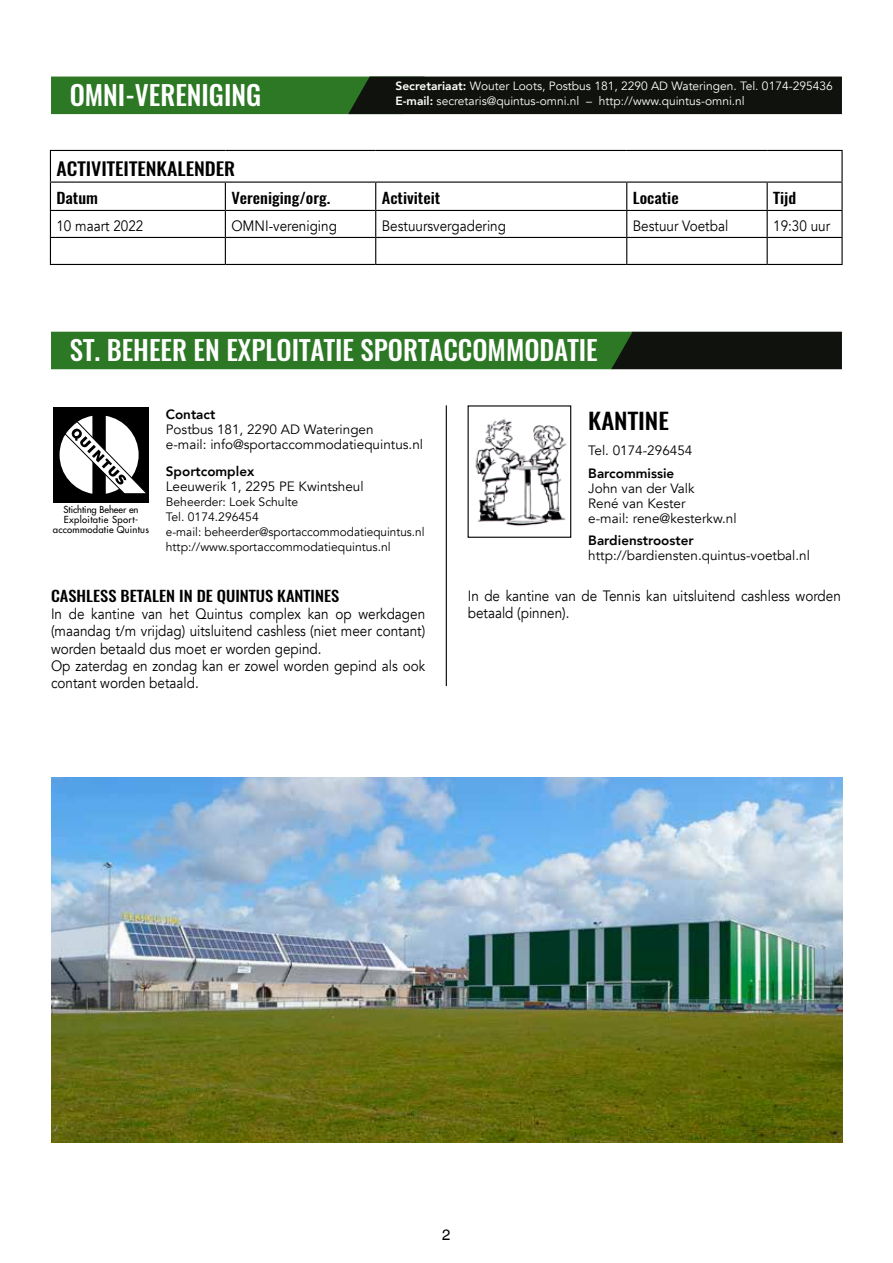
<style>
.page{position:relative;width:893px;height:1263px;background:#fff}
.page>*{position:absolute;margin:0;border:0;box-sizing:border-box;transform-origin:0 0}
.t1{font:500 27px "Oswald";color:#fff}
.t2{font:500 22.5px "Oswald";color:#000;scale:1.1 1}
.t3{font:500 18px "Oswald";color:#000;scale:1.1 1}
.t4{font:15px/17.2px "Avenir";color:#000;scale:.9 1}
.t5{font:500 15px "Oswald";color:#000;scale:1.1 1}
.t6{font:15px "Helvetica World";color:#000}
.t7{font:13.5px/15px "Avenir";color:#000}
.t8{font:800 13.5px "Avenir";color:#000}
.t9{font:12.15px/15px "Avenir";color:#000}
.t10{font:12px "Avenir";color:#fff}
.t11{font:9.45px/9.9px "Futura";letter-spacing:.025em;color:#000;text-align:center}
.s1{font-weight:800}
</style>
<div class="page">
<svg style="left:51px;top:332px;width:791px;height:37px;background:#245c1d"></svg>
<div style="left:53px;top:407px;width:96px;height:95px;background:#000"></div>
<svg style="left:60px;top:416px;width:86px;height:78px"></svg>
<hr style="left:446px;top:405px;width:1px;height:281px;background:#000">
<img style="left:475px;top:418px;width:92px;height:109px">
<div style="left:468px;top:405px;width:103px;height:133px;border:1px solid #000"></div>
<hr style="left:50px;top:150px;width:175px;height:1px;background:#000">
<hr style="left:50px;top:151px;width:1px;height:31px;background:#000">
<hr style="left:225px;top:150px;width:151px;height:1px;background:#000">
<hr style="left:376px;top:150px;width:251px;height:1px;background:#000">
<hr style="left:627px;top:150px;width:140px;height:1px;background:#000">
<hr style="left:767px;top:150px;width:76px;height:1px;background:#000">
<hr style="left:841px;top:151px;width:2px;height:31px;background:#000">
<hr style="left:50px;top:182px;width:175px;height:1px;background:#000">
<hr style="left:225px;top:182px;width:151px;height:1px;background:#000">
<hr style="left:376px;top:182px;width:251px;height:1px;background:#000">
<hr style="left:627px;top:182px;width:140px;height:1px;background:#000">
<hr style="left:767px;top:182px;width:76px;height:1px;background:#000">
<hr style="left:841px;top:183px;width:2px;height:27px;background:#000">
<hr style="left:50px;top:210px;width:175px;height:1px;background:#000">
<hr style="left:225px;top:210px;width:151px;height:1px;background:#000">
<hr style="left:376px;top:210px;width:251px;height:1px;background:#000">
<hr style="left:627px;top:210px;width:140px;height:1px;background:#000">
<hr style="left:767px;top:210px;width:76px;height:1px;background:#000">
<hr style="left:841px;top:211px;width:2px;height:26px;background:#000">
<hr style="left:50px;top:237px;width:175px;height:1px;background:#000">
<svg style="left:50px;top:183px;width:1px;height:81px"></svg>
<hr style="left:225px;top:237px;width:151px;height:1px;background:#000">
<svg style="left:225px;top:183px;width:1px;height:81px"></svg>
<hr style="left:376px;top:237px;width:251px;height:1px;background:#000">
<svg style="left:375px;top:183px;width:1px;height:81px"></svg>
<hr style="left:627px;top:237px;width:140px;height:1px;background:#000">
<svg style="left:626px;top:183px;width:1px;height:81px"></svg>
<hr style="left:767px;top:237px;width:76px;height:1px;background:#000">
<svg style="left:767px;top:183px;width:1px;height:81px"></svg>
<hr style="left:841px;top:238px;width:2px;height:26px;background:#000">
<hr style="left:50px;top:264px;width:175px;height:1px;background:#000">
<hr style="left:225px;top:264px;width:151px;height:1px;background:#000">
<hr style="left:376px;top:264px;width:251px;height:1px;background:#000">
<hr style="left:627px;top:264px;width:140px;height:1px;background:#000">
<hr style="left:767px;top:264px;width:76px;height:1px;background:#000">
<img style="left:51px;top:777px;width:791px;height:366px">
<svg style="left:51px;top:77px;width:791px;height:37px;background:#1b3a16"></svg>
<h1 class="t1" style="left:70px;top:76px;width:193px">OMNI-VERENIGING</h1>
<p class="t10" style="left:395px;top:79px;width:439px"><span class="s1">Secretariaat:</span> Wouter Loots, Postbus 181, 2290 AD Wateringen. Tel. 0174-295436</p>
<p class="t10" style="left:395px;top:94px;width:351px"><span class="s1">E-mail:</span> secretaris@quintus-omni.nl – http://www.quintus-omni.nl</p>
<p class="t3" style="left:56px;top:156px;width:164px">ACTIVITEITENKALENDER</p>
<p class="t5" style="left:56px;top:188px;width:39px">Datum</p>
<p class="t5" style="left:231px;top:188px;width:91px">Vereniging/org.</p>
<p class="t5" style="left:382px;top:188px;width:55px">Activiteit</p>
<p class="t5" style="left:633px;top:188px;width:43px">Locatie</p>
<p class="t5" style="left:773px;top:188px;width:22px">Tijd</p>
<p class="t4" style="left:56px;top:218px;width:98px">10 maart 2022</p>
<p class="t4" style="left:231px;top:218px;width:119px">OMNI-vereniging</p>
<p class="t4" style="left:382px;top:218px;width:140px">Bestuursvergadering</p>
<p class="t4" style="left:633px;top:218px;width:108px">Bestuur Voetbal</p>
<p class="t4" style="left:773px;top:218px;width:65px">19:30 uur</p>
<h1 class="t1" style="left:70px;top:331px;width:530px">ST. BEHEER EN EXPLOITATIE SPORTACCOMMODATIE</h1>
<p class="t11" style="left:53px;top:504px;width:98px">Stichting Beheer en<br>Exploitatie Sport&shy;accommodatie Quintus</p>
<p class="t8" style="left:166px;top:404px;width:51px">Contact</p>
<p class="t7" style="left:166px;top:422px;width:259px">Postbus 181, 2290 AD Wateringen<br>e-mail: info@sportaccommodatiequintus.nl</p>
<p class="t8" style="left:166px;top:461px;width:90px">Sportcomplex</p>
<p class="t7" style="left:166px;top:479px;width:199px">Leeuwerik 1, 2295 PE Kwintsheul</p>
<p class="t9" style="left:166px;top:494px;width:260px">Beheerder: Loek Schulte<br>Tel. 0174.296454<br>e-mail: beheerder@sportaccommodatiequintus.nl http://www.sportaccommodatiequintus.nl</p>
<p class="t5" style="left:51px;top:585px;width:263px">CASHLESS BETALEN IN DE QUINTUS KANTINES</p>
<p class="t4" style="left:51px;top:606px;width:417px">In de kantine van het Quintus complex kan op werkdagen (maandag t/m vrijdag) uitsluitend cashless (niet meer contant) worden betaald dus moet er worden gepind.<br>Op zaterdag en zondag kan er zowel worden gepind als ook contant worden betaald.</p>
<h2 class="t2" style="left:588px;top:405px;width:75px">KANTINE</h2>
<p class="t7" style="left:588px;top:443px;width:106px">Tel. 0174-296454</p>
<p class="t8" style="left:588px;top:463px;width:87px">Barcommissie</p>
<p class="t7" style="left:588px;top:481px;width:150px">John van der Valk<br>René van Kester<br>e-mail: rene@kesterkw.nl</p>
<p class="t8" style="left:588px;top:530px;width:107px">Bardienstrooster</p>
<p class="t7" style="left:588px;top:548px;width:223px">http://bardiensten.quintus-voetbal.nl</p>
<p class="t4" style="left:468px;top:587px;width:416px">In de kantine van de Tennis kan uitsluitend cashless worden betaald (pinnen).</p>
<p class="t6" style="left:442px;top:1226px;width:10px">2</p>
</div>
